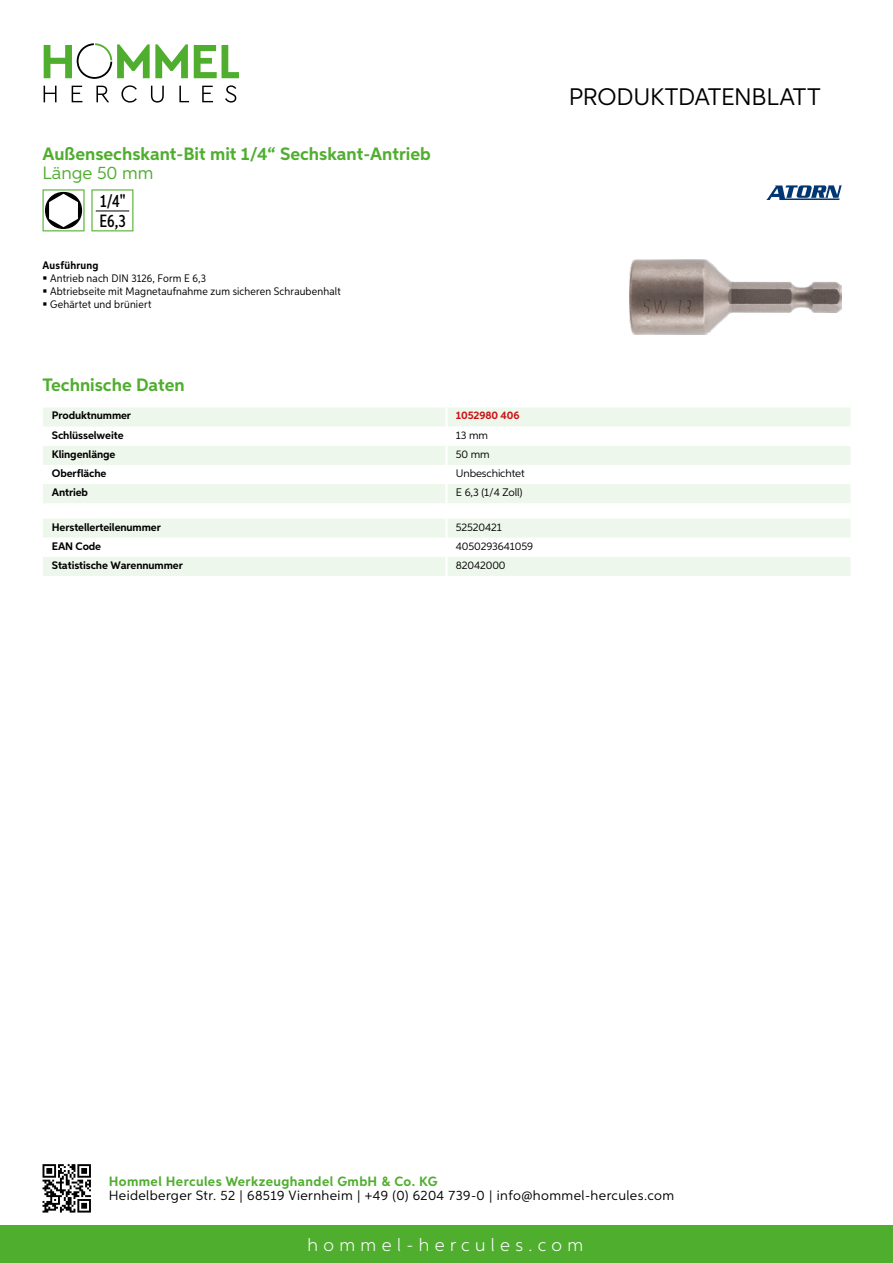
<style>
.page{position:relative;width:893px;height:1263px;background:#fff}
.page>*{position:absolute;margin:0;border:0;box-sizing:border-box;transform-origin:0 0}
.t1{font:24px "Aspira";letter-spacing:-.01em;color:#000}
.t2{font:700 18px "Aspira";color:#50ae2f}
.t3{font:300 18px "Aspira";letter-spacing:.3em;color:#fff}
.t4{font:18px "Aspira";color:#50ae2f}
.t5{font:500 17.85px/20.4px "Aspira XX Nar";color:#000}
.t6{font:13.5px "Aspira";letter-spacing:.03em;color:#000}
.t7{font:700 13.5px "Aspira";letter-spacing:.03em;color:#50ae2f}
.t8{font:700 10.95px "Aspira";letter-spacing:-.01em;color:#000}
.t9{font:10.95px/12.8px "Aspira Nar";letter-spacing:.015em;color:#000}
.t10{font:10.95px "Aspira";letter-spacing:-.01em;color:#000}
.t11{font:700 10.95px "Aspira";letter-spacing:-.01em;color:#cd1013}
.t12{font:700 10.95px "Aspira Nar";letter-spacing:.02em;color:#000}
</style>
<div class="page">
<div style="left:0;top:1226px;width:893px;height:37px;background:#50ae2f"></div>
<svg style="left:43px;top:1164px;width:48px;height:48px"></svg>
<svg style="left:194px;top:45px;width:45px;height:33px"></svg>
<svg style="left:44px;top:43px;width:144px;height:36px"></svg>
<svg style="left:44px;top:86px;width:13px;height:16px"></svg>
<svg style="left:72px;top:86px;width:10px;height:16px"></svg>
<svg style="left:96px;top:86px;width:13px;height:16px"></svg>
<svg style="left:121px;top:85px;width:16px;height:18px"></svg>
<svg style="left:151px;top:86px;width:13px;height:17px"></svg>
<svg style="left:179px;top:86px;width:10px;height:16px"></svg>
<svg style="left:202px;top:86px;width:11px;height:16px"></svg>
<svg style="left:225px;top:85px;width:11px;height:18px"></svg>
<div style="left:43px;top:408px;width:807px;height:95px;background:#eef7eb"></div>
<svg style="left:43px;top:427px;width:807px;height:57px"></svg>
<hr style="left:445px;top:407px;width:3px;height:20px;background:#fff">
<hr style="left:445px;top:427px;width:3px;height:19px;background:#fff">
<hr style="left:445px;top:446px;width:3px;height:19px;background:#fff">
<hr style="left:445px;top:465px;width:3px;height:19px;background:#fff">
<hr style="left:445px;top:484px;width:3px;height:19px;background:#fff">
<svg style="left:43px;top:519px;width:807px;height:57px"></svg>
<hr style="left:445px;top:557px;width:3px;height:19px;background:#fff">
<svg style="left:43px;top:189px;width:42px;height:42px"></svg>
<svg style="left:91px;top:189px;width:42px;height:42px"></svg>
<hr style="left:96px;top:211px;width:33px;height:1px;background:#000">
<img style="left:629px;top:259px;width:213px;height:76px">
<svg style="left:766px;top:185px;width:76px;height:15px"></svg>
<h2 class="t2" style="left:43px;top:142px;width:390px">Außensechskant-Bit mit 1/4“ Sechskant-Antrieb</h2>
<h2 class="t4" style="left:43px;top:162px;width:113px">Länge 50 mm</h2>
<h3 class="t5" style="left:100px;top:191px;width:28px">1/4"<br>E6,3</h3>
<p class="t12" style="left:43px;top:259px;width:58px">Ausführung</p>
<p class="t9" style="left:50px;top:272px;width:292px">Antrieb nach DIN 3126, Form E 6,3<br>Abtriebseite mit Magnetaufnahme zum sicheren Schraubenhalt<br>Gehärtet und brüniert</p>
<h2 class="t2" style="left:43px;top:373px;width:144px">Technische Daten</h2>
<p class="t8" style="left:52px;top:409px;width:81px">Produktnummer</p>
<p class="t11" style="left:456px;top:409px;width:65px">1052980 406</p>
<p class="t8" style="left:52px;top:428px;width:73px">Schlüsselweite</p>
<p class="t10" style="left:456px;top:428px;width:34px">13 mm</p>
<p class="t8" style="left:52px;top:447px;width:65px">Klingenlänge</p>
<p class="t10" style="left:456px;top:447px;width:35px">50 mm</p>
<p class="t8" style="left:52px;top:466px;width:56px">Oberfläche</p>
<p class="t10" style="left:456px;top:466px;width:70px">U nbeschichtet</p>
<p class="t8" style="left:52px;top:485px;width:38px">Antrieb</p>
<p class="t10" style="left:456px;top:485px;width:68px">E 6,3 (1/4 Zoll)</p>
<p class="t8" style="left:52px;top:520px;width:111px">Herstellerteilenummer</p>
<p class="t10" style="left:456px;top:520px;width:48px">52520421</p>
<p class="t8" style="left:52px;top:539px;width:51px">EAN Code</p>
<p class="t10" style="left:456px;top:539px;width:79px">4050293641059</p>
<p class="t8" style="left:52px;top:558px;width:132px">Statistische Warennummer</p>
<p class="t10" style="left:456px;top:558px;width:51px">82042000</p>
<h1 class="t1" style="left:569px;top:82px;width:253px">Produktdatenblatt</h1>
<p class="t7" style="left:109px;top:1172px;width:330px">Hommel Hercules Werkzeughandel GmbH &amp; Co. KG</p>
<p class="t6" style="left:109px;top:1187px;width:567px">Heidelberger Str. 52 | 68519 Viernheim | +49 (0) 6204 739-0 | info@hommel-hercules.com</p>
<h2 class="t3" style="left:307px;top:1234px;width:277px">hommel-hercules.com</h2>
</div>
